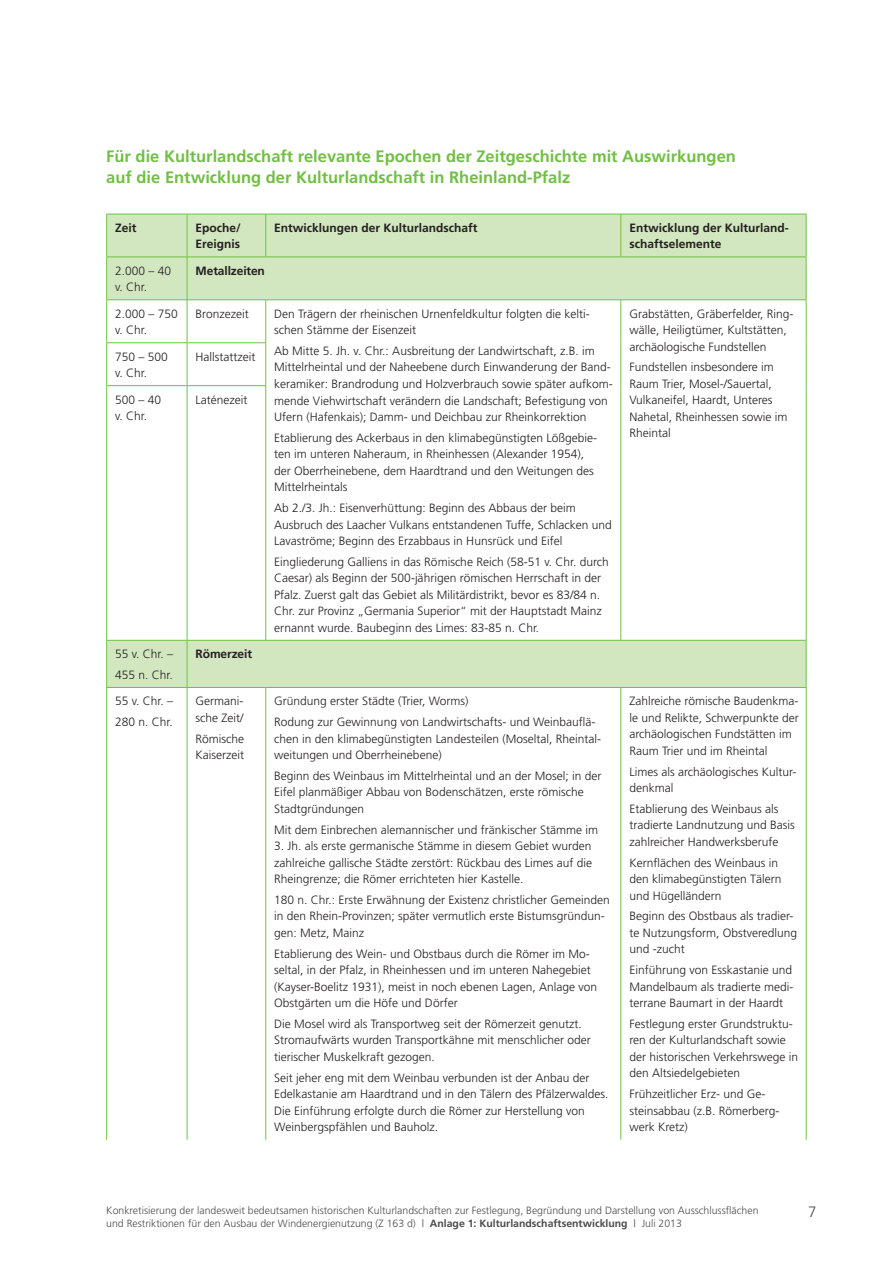
<style>
.page{position:relative;width:893px;height:1263px;background:#fff}
.page>*{position:absolute;margin:0;border:0;box-sizing:border-box;transform-origin:0 0}
.t1{font:700 16.5px/21px "Frutiger";color:#71bf44}
.t2{font:300 15px "Frutiger";color:#4b4c4d}
.t3{font:300 12px/16.5px "Frutiger";color:#231f20}
.t4{font:700 12px/16.5px "Frutiger";color:#231f20}
.t5{font:300 10.5px/13.5px "Frutiger";color:#4b4c4d}
.s1{font-weight:700}
</style>
<div class="page">
<svg style="left:107px;top:215px;width:80px;height:472px"></svg>
<svg style="left:188px;top:215px;width:618px;height:472px"></svg>
<hr style="left:187px;top:214px;width:79px;height:1px;background:#71bf44">
<hr style="left:266px;top:214px;width:355px;height:1px;background:#71bf44">
<hr style="left:621px;top:214px;width:185px;height:1px;background:#71bf44">
<hr style="left:806px;top:214px;width:1px;height:43px;background:#71bf44">
<hr style="left:187px;top:257px;width:79px;height:1px;background:#71bf44">
<hr style="left:266px;top:257px;width:355px;height:1px;background:#71bf44">
<hr style="left:621px;top:257px;width:185px;height:1px;background:#71bf44">
<hr style="left:806px;top:257px;width:1px;height:42px;background:#71bf44">
<hr style="left:187px;top:299px;width:79px;height:1px;background:#71bf44">
<hr style="left:266px;top:299px;width:355px;height:1px;background:#71bf44">
<hr style="left:621px;top:299px;width:185px;height:1px;background:#71bf44">
<hr style="left:806px;top:300px;width:1px;height:43px;background:#71bf44">
<hr style="left:187px;top:342px;width:79px;height:1px;background:#71bf44">
<hr style="left:806px;top:343px;width:1px;height:43px;background:#71bf44">
<hr style="left:187px;top:385px;width:79px;height:1px;background:#71bf44">
<hr style="left:806px;top:386px;width:1px;height:254px;background:#71bf44">
<hr style="left:187px;top:640px;width:79px;height:1px;background:#71bf44">
<hr style="left:266px;top:640px;width:355px;height:1px;background:#71bf44">
<hr style="left:621px;top:640px;width:185px;height:1px;background:#71bf44">
<hr style="left:806px;top:641px;width:1px;height:46px;background:#71bf44">
<hr style="left:187px;top:687px;width:79px;height:1px;background:#71bf44">
<hr style="left:266px;top:687px;width:355px;height:1px;background:#71bf44">
<hr style="left:621px;top:687px;width:185px;height:1px;background:#71bf44">
<hr style="left:806px;top:688px;width:1px;height:452px;background:#71bf44">
<hr style="left:106px;top:214px;width:1px;height:43px;background:#71bf44">
<hr style="left:106px;top:257px;width:1px;height:42px;background:#71bf44">
<hr style="left:106px;top:300px;width:1px;height:42px;background:#71bf44">
<hr style="left:106px;top:343px;width:1px;height:42px;background:#71bf44">
<hr style="left:106px;top:386px;width:1px;height:254px;background:#71bf44">
<hr style="left:106px;top:641px;width:1px;height:46px;background:#71bf44">
<hr style="left:106px;top:688px;width:1px;height:452px;background:#71bf44">
<hr style="left:106px;top:299px;width:81px;height:1px;background:#71bf44">
<hr style="left:106px;top:342px;width:81px;height:1px;background:#71bf44">
<hr style="left:106px;top:385px;width:81px;height:1px;background:#71bf44">
<hr style="left:106px;top:687px;width:81px;height:1px;background:#71bf44">
<hr style="left:187px;top:214px;width:1px;height:43px;background:#71bf44">
<hr style="left:265px;top:214px;width:1px;height:43px;background:#71bf44">
<hr style="left:620px;top:214px;width:1px;height:43px;background:#71bf44">
<hr style="left:187px;top:257px;width:1px;height:42px;background:#71bf44">
<hr style="left:187px;top:300px;width:1px;height:42px;background:#71bf44">
<hr style="left:265px;top:300px;width:1px;height:42px;background:#71bf44">
<hr style="left:620px;top:300px;width:1px;height:43px;background:#71bf44">
<hr style="left:187px;top:343px;width:1px;height:42px;background:#71bf44">
<hr style="left:265px;top:343px;width:1px;height:42px;background:#71bf44">
<hr style="left:620px;top:343px;width:1px;height:43px;background:#71bf44">
<hr style="left:187px;top:386px;width:1px;height:254px;background:#71bf44">
<hr style="left:265px;top:386px;width:1px;height:254px;background:#71bf44">
<hr style="left:620px;top:386px;width:1px;height:254px;background:#71bf44">
<hr style="left:187px;top:641px;width:1px;height:46px;background:#71bf44">
<hr style="left:187px;top:688px;width:1px;height:452px;background:#71bf44">
<hr style="left:265px;top:688px;width:1px;height:452px;background:#71bf44">
<hr style="left:620px;top:688px;width:1px;height:452px;background:#71bf44">
<hr style="left:106px;top:214px;width:81px;height:1px;background:#71bf44">
<hr style="left:106px;top:257px;width:81px;height:1px;background:#71bf44">
<hr style="left:106px;top:640px;width:81px;height:1px;background:#71bf44">
<h1 class="t1" style="left:106px;top:145px;width:631px">Für die Kulturlandschaft relevante Epochen der Zeitgeschichte mit Auswirkungen auf die Entwicklung der Kulturlandschaft in Rheinland-Pfalz</h1>
<p class="t4" style="left:115px;top:219px;width:23px">Zeit</p>
<p class="t4" style="left:196px;top:219px;width:47px">Epoche/<br>Ereignis</p>
<p class="t4" style="left:274px;top:219px;width:205px">Entwicklungen der Kulturlandschaft</p>
<p class="t4" style="left:629px;top:219px;width:161px">Entwicklung der Kulturland&shy;schaftselemente</p>
<p class="t3" style="left:115px;top:262px;width:58px">2.000 – 40 v. Chr.</p>
<p class="t4" style="left:196px;top:262px;width:71px">Metallzeiten</p>
<p class="t3" style="left:115px;top:305px;width:64px">2.000 – 750 v. Chr.</p>
<p class="t3" style="left:196px;top:305px;width:55px">Bronzezeit</p>
<p class="t3" style="left:274px;top:305px;width:317px">Den Trägern der rheinischen Urnenfeldkultur folgten die kelti&shy;schen Stämme der Eisenzeit</p>
<p class="t3" style="left:274px;top:343px;width:340px">Ab Mitte 5. Jh. v. Chr.: Ausbreitung der Landwirtschaft, z.B. im Mittelrheintal und der Naheebene durch Einwanderung der Band&shy;keramiker: Brandrodung und Holzverbrauch sowie später aufkom&shy;mende Viehwirtschaft verändern die Landschaft; Befestigung von Ufern (Hafenkais); Damm- und Deichbau zur Rheinkorrektion</p>
<p class="t3" style="left:274px;top:429px;width:324px">Etablierung des Ackerbaus in den klimabegünstigten Lößgebie&shy;ten im unteren Naheraum, in Rheinhessen (Alexander 1954), der Oberrheinebene, dem Haardtrand und den Weitungen des Mittelrheintals</p>
<p class="t3" style="left:274px;top:500px;width:339px">Ab 2./3. Jh.: Eisenverhüttung: Beginn des Abbaus der beim<br>Ausbruch des Laacher Vulkans entstandenen Tuffe, Schlacken und<br>Lavaströme; Beginn des Erzabbaus in Hunsrück und Eifel</p>
<p class="t3" style="left:274px;top:553px;width:336px">Eingliederung Galliens in das Römische Reich (58-51 v. Chr. durch Caesar) als Beginn der 500-jährigen römischen Herrschaft in der Pfalz. Zuerst galt das Gebiet als Militärdistrikt, bevor es 83/84 n.<br>Chr. zur Provinz „Germania Superior“ mit der Hauptstadt Mainz ernannt wurde. Baubeginn des Limes: 83-85 n. Chr.</p>
<p class="t3" style="left:629px;top:305px;width:166px">Grabstätten, Gräberfelder, Ring&shy;wälle, Heiligtümer, Kultstätten, archäologische Fundstellen</p>
<p class="t3" style="left:629px;top:359px;width:160px">Fundstellen insbesondere im<br>Raum Trier, Mosel-/Sauertal,<br>Vulkaneifel, Haardt, Unteres<br>Nahetal, Rheinhessen sowie im<br>Rheintal</p>
<p class="t3" style="left:115px;top:348px;width:54px">750 – 500 v. Chr.</p>
<p class="t3" style="left:196px;top:348px;width:61px">Hallstattzeit</p>
<p class="t3" style="left:115px;top:391px;width:48px">500 – 40 v. Chr.</p>
<p class="t3" style="left:196px;top:391px;width:53px">Laténezeit</p>
<p class="t3" style="left:115px;top:644px;width:60px;line-height:20.7px">55 v. Chr. –<br>455 n. Chr.</p>
<p class="t4" style="left:196px;top:646px;width:58px">Römerzeit</p>
<p class="t3" style="left:115px;top:691px;width:60px;line-height:20.7px">55 v. Chr. –<br>280 n. Chr.</p>
<p class="t3" style="left:196px;top:693px;width:50px">Germani&shy;sche Zeit/</p>
<p class="t3" style="left:196px;top:730px;width:50px">Römische<br>Kaiserzeit</p>
<p class="t3" style="left:274px;top:691px;width:323px;line-height:20.7px">Gründung erster Städte (Trier, Worms)<br>Rodung zur Gewinnung von Landwirtschafts- und Weinbauflä-</p>
<p class="t3" style="left:274px;top:730px;width:328px">chen in den klimabegünstigten Landesteilen (Moseltal, Rheintal&shy;weitungen und Oberrheinebene)</p>
<p class="t3" style="left:274px;top:767px;width:329px">Beginn des Weinbaus im Mittelrheintal und an der Mosel; in der<br>Eifel planmäßiger Abbau von Bodenschätzen, erste römische<br>Stadtgründungen</p>
<p class="t3" style="left:274px;top:821px;width:325px">Mit dem Einbrechen alemannischer und fränkischer Stämme im</p>
<p class="t3" style="left:274px;top:838px;width:319px;text-align:justify">3. Jh. als erste germanische Stämme in diesem Gebiet wurden zahlreiche gallische Städte zerstört: Rückbau des Limes auf die Rheingrenze; die Römer errichteten hier Kastelle.</p>
<p class="t3" style="left:274px;top:891px;width:337px">180 n. Chr.: Erste Erwähnung der Existenz christlicher Gemeinden in den Rhein-Provinzen; später vermutlich erste Bistumsgründun&shy;gen: Metz, Mainz</p>
<p class="t3" style="left:274px;top:945px;width:324px">Etablierung des Wein- und Obstbaus durch die Römer im Mo&shy;seltal, in der Pfalz, in Rheinhessen und im unteren Nahegebiet (Kayser-Boelitz 1931), meist in noch ebenen Lagen, Anlage von Obstgärten um die Höfe und Dörfer</p>
<p class="t3" style="left:274px;top:1015px;width:318px">Die Mosel wird als Transportweg seit der Römerzeit genutzt.<br>Stromaufwärts wurden Transportkähne mit menschlicher oder tierischer Muskelkraft gezogen.</p>
<p class="t3" style="left:274px;top:1069px;width:336px">Seit jeher eng mit dem Weinbau verbunden ist der Anbau der Edelkastanie am Haardtrand und in den Tälern des Pfälzerwaldes.<br>Die Einführung erfolgte durch die Römer zur Herstellung von Weinbergspfählen und Bauholz.</p>
<p class="t3" style="left:629px;top:693px;width:171px">Zahlreiche römische Baudenkma&shy;le und Relikte, Schwerpunkte der archäologischen Fundstätten im<br>Raum Trier und im Rheintal</p>
<p class="t3" style="left:629px;top:763px;width:169px">Limes als archäologisches Kultur&shy;denkmal</p>
<p class="t3" style="left:629px;top:800px;width:167px">Etablierung des Weinbaus als tradierte Landnutzung und Basis zahlreicher Handwerksberufe</p>
<p class="t3" style="left:629px;top:854px;width:154px">Kernflächen des Weinbaus in den klimabegünstigten Tälern und Hügelländern</p>
<p class="t3" style="left:629px;top:908px;width:169px">Beginn des Obstbaus als tradier&shy;te Nutzungsform, Obstveredlung und -zucht</p>
<p class="t3" style="left:629px;top:962px;width:166px;text-align:justify">Einführung von Esskastanie und Mandelbaum als tradierte medi&shy;terrane Baumart in der Haardt</p>
<p class="t3" style="left:629px;top:1015px;width:170px">Festlegung erster Grundstruktu&shy;ren der Kulturlandschaft sowie der historischen Verkehrswege in den Altsiedelgebieten</p>
<p class="t3" style="left:629px;top:1086px;width:152px">Frühzeitlicher Erz- und Ge&shy;steinsabbau (z.B. Römerberg&shy;werk Kretz)</p>
<p class="t5" style="left:106px;top:1203px;width:654px">Konkretisierung der landesweit bedeutsamen historischen Kulturlandschaften zur Festlegung, Begründung und Darstellung von Ausschlussflächen und Restriktionen für den Ausbau der Windenergienutzung (Z 163 d) | <span class="s1">Anlage 1: Kulturlandschaftsentwicklung</span> | Juli 2013</p>
<p class="t2" style="left:808px;top:1204px;width:10px">7</p>
</div>
